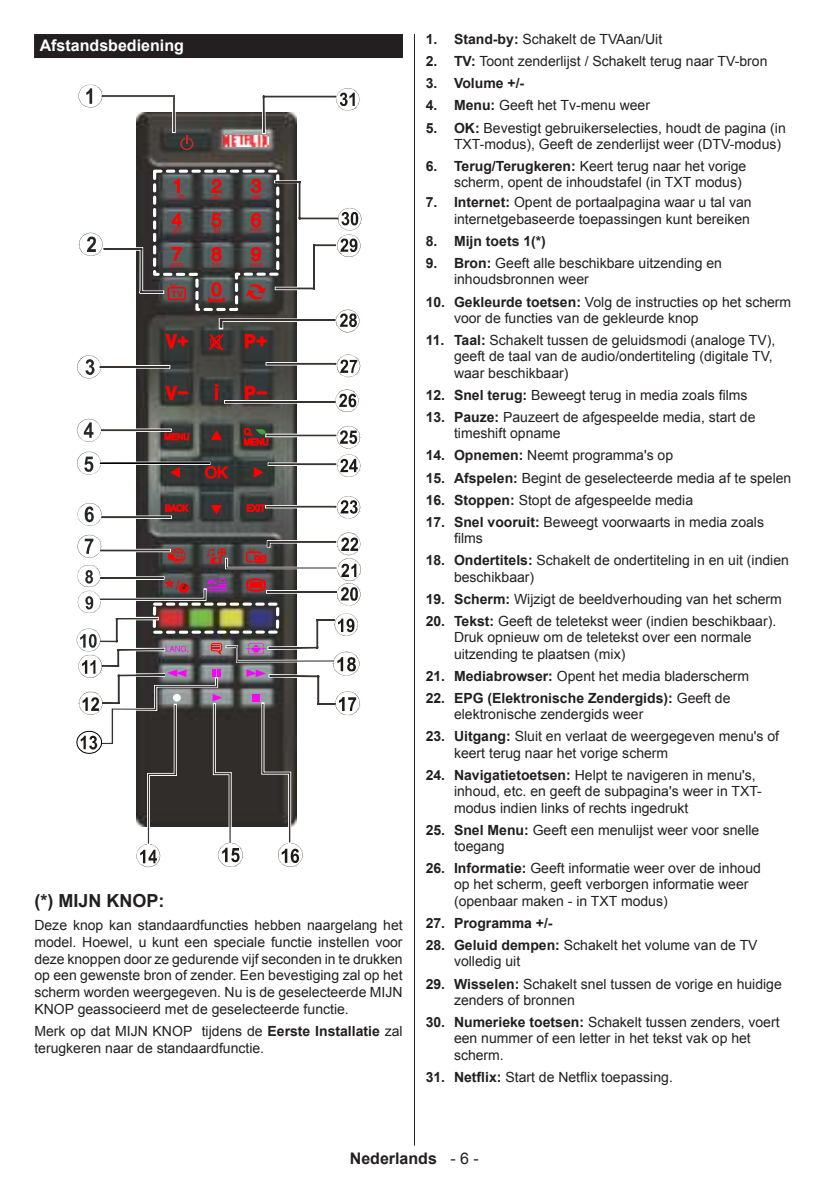
<style>
.page{position:relative;width:840px;height:1191px;background:#fff}
.page>*{position:absolute;margin:0;border:0;box-sizing:border-box;transform-origin:0 0}
.t1{font:700 18px "Arial";color:#231f20}
.t2{font:700 16px "Arial";color:#fff}
.t3{font:700 16px "Arial";color:#231f20}
.t4{font:14px/16.4px "Arial";color:#231f20}
.t5{font:700 14px "Arial";color:#231f20}
.t6{font:700 9.6px "Calibri";color:#f00}
.s1{font-weight:700}
.s2{font-weight:400}
</style>
<div class="page">
<hr style="left:414px;top:34px;width:1px;height:1111px;background:#231f20">
<div style="left:34px;top:34px;width:369px;height:24px;background:#231f20"></div>
<img style="left:136px;top:112px;width:160px;height:420px">
<svg style="left:165px;top:386px;width:23px;height:14px"></svg>
<svg style="left:215px;top:384px;width:3px;height:16px"></svg>
<svg style="left:210px;top:505px;width:12px;height:9px"></svg>
<svg style="left:210px;top:430px;width:12px;height:10px"></svg>
<img style="left:223px;top:135px;width:45px;height:12px">
<svg style="left:79px;top:84px;width:114px;height:66px"></svg>
<svg style="left:77px;top:419px;width:112px;height:23px"></svg>
<svg style="left:77px;top:452px;width:152px;height:27px"></svg>
<svg style="left:78px;top:503px;width:110px;height:23px"></svg>
<svg style="left:247px;top:496px;width:113px;height:22px"></svg>
<svg style="left:253px;top:454px;width:107px;height:24px"></svg>
<svg style="left:244px;top:426px;width:116px;height:22px"></svg>
<svg style="left:224px;top:386px;width:134px;height:26px"></svg>
<svg style="left:262px;top:88px;width:97px;height:46px"></svg>
<svg style="left:77px;top:168px;width:284px;height:210px"></svg>
<svg style="left:77px;top:532px;width:283px;height:335px"></svg>
<p class="t2" style="left:40px;top:40px;width:146px">Afstandsbediening</p>
<p class="t6" style="left:172px;top:288px;width:13px">TV</p>
<p class="t1" style="left:34px;top:894px;width:131px">(*) MIJN KNOP:</p>
<p class="t4" style="left:34px;top:918px;width:369px;text-align:justify">Deze knop kan standaardfuncties hebben naargelang het model. Hoewel, u kunt een speciale functie instellen voor deze knoppen door ze gedurende vijf seconden in te drukken op een gewenste bron of zender. Een bevestiging zal op het scherm worden weergegeven. Nu is de geselecteerde MIJN KNOP geassocieerd met de geselecteerde functie.</p>
<p class="t4" style="left:34px;top:1024px;width:369px">Merk op dat MIJN KNOP tijdens de <span class="s1">Eerste Installatie</span> zal terugkeren naar de standaardfunctie.</p>
<p class="t4" style="left:425px;top:32px;width:238px"><span class="s1">1. Stand-by:</span> Schakelt de TVAan/Uit</p>
<p class="t4" style="left:425px;top:54px;width:343px"><span class="s1">2. TV:</span> Toont zenderlijst / Schakelt terug naar TV-bron</p>
<p class="t5" style="left:425px;top:78px;width:100px">3. Volume +/-</p>
<p class="t4" style="left:425px;top:99px;width:226px"><span class="s1">4. Menu:</span> Geeft het Tv-menu weer</p>
<p class="t4" style="left:454px;top:121px;width:333px;text-indent:-28px"><span class="s1">5. OK:</span> Bevestigt gebruikerselecties, houdt de pagina (in<br>TXT-modus), Geeft de zenderlijst weer (DTV-modus)</p>
<p class="t4" style="left:454px;top:159px;width:294px;text-indent:-28px"><span class="s1">6. Terug/Terugkeren:</span> Keert terug naar het vorige scherm, opent de inhoudstafel (in TXT modus)</p>
<p class="t4" style="left:425px;top:195px;width:327px;text-align:right"><span class="s1">7. Internet:</span> Opent de portaalpagina waar u tal van internetgebaseerde toepassingen kunt bereiken</p>
<p class="t5" style="left:425px;top:235px;width:122px">8. Mijn toets 1(*)</p>
<p class="t4" style="left:454px;top:256px;width:269px;text-indent:-28px"><span class="s1">9. Bron:</span> Geeft alle beschikbare uitzending en inhoudsbronnen weer</p>
<p class="t4" style="left:454px;top:295px;width:338px;text-indent:-28px"><span class="s1">10. Gekleurde toetsen:</span> Volg de instructies op het scherm voor de functies van de gekleurde knop</p>
<p class="t4" style="left:454px;top:333px;width:322px;text-indent:-28px"><span class="s1">11. Taal:</span> Schakelt tussen de geluidsmodi (analoge TV), geeft de taal van de audio/ondertiteling (digitale TV, waar beschikbaar)</p>
<p class="t4" style="left:425px;top:387px;width:323px"><span class="s1">12. Snel terug:</span> Beweegt terug in media zoals films</p>
<p class="t4" style="left:454px;top:410px;width:303px;text-indent:-28px"><span class="s1">13. Pauze:</span> Pauzeert de afgespeelde media, start de timeshift opname</p>
<p class="t4" style="left:425px;top:448px;width:249px"><span class="s1">14. Opnemen:</span> Neemt programma's op</p>
<p class="t4" style="left:425px;top:471px;width:367px"><span class="s1">15. Afspelen:</span> Begint de geselecteerde media af te spelen</p>
<p class="t4" style="left:425px;top:493px;width:269px"><span class="s1">16. Stoppen:</span> Stopt de afgespeelde media</p>
<p class="t4" style="left:454px;top:515px;width:311px;text-indent:-28px"><span class="s1">17. Snel vooruit:</span> Beweegt voorwaarts in media zoals films</p>
<p class="t4" style="left:454px;top:553px;width:336px;text-indent:-28px"><span class="s1">18. Ondertitels:</span> Schakelt de ondertiteling in en uit (indien beschikbaar)</p>
<p class="t4" style="left:425px;top:592px;width:357px"><span class="s1">19. Scherm:</span> Wijzigt de beeldverhouding van het scherm</p>
<p class="t4" style="left:454px;top:614px;width:323px;text-indent:-28px"><span class="s1">20. Tekst:</span> Geeft de teletekst weer (indien beschikbaar).<br>Druk opnieuw om de teletekst over een normale uitzending te plaatsen (mix)</p>
<p class="t4" style="left:425px;top:669px;width:325px"><span class="s1">21. Mediabrowser:</span> Opent het media bladerscherm</p>
<p class="t4" style="left:454px;top:691px;width:278px;text-indent:-28px"><span class="s1">22. EPG (Elektronische Zendergids):</span> Geeft de elektronische zendergids weer</p>
<p class="t4" style="left:454px;top:729px;width:326px;text-indent:-28px"><span class="s1">23. Uitgang:</span> Sluit en verlaat de weergegeven menu's of keert terug naar het vorige scherm</p>
<p class="t4" style="left:454px;top:768px;width:309px;text-indent:-28px"><span class="s1">24. Navigatietoetsen:</span> Helpt te navigeren in menu's, inhoud, etc. en geeft de subpagina's weer in TXT&shy;modus indien links of rechts ingedrukt</p>
<p class="t4" style="left:454px;top:822px;width:306px;text-indent:-28px"><span class="s1">25. Snel Menu:</span> Geeft een menulijst weer voor snelle toegang</p>
<p class="t4" style="left:454px;top:861px;width:308px;text-indent:-28px"><span class="s1">26. Informatie:</span> Geeft informatie weer over de inhoud op het scherm, geeft verborgen informatie weer (openbaar maken - in TXT modus)</p>
<p class="t5" style="left:425px;top:917px;width:128px">27. Programma +/-</p>
<p class="t4" style="left:454px;top:938px;width:305px;text-indent:-28px"><span class="s1">28. Geluid dempen:</span> Schakelt het volume van de TV volledig uit</p>
<p class="t4" style="left:454px;top:976px;width:329px;text-indent:-28px"><span class="s1">29. Wisselen:</span> Schakelt snel tussen de vorige en huidige zenders of bronnen</p>
<p class="t4" style="left:454px;top:1015px;width:327px;text-indent:-28px"><span class="s1">30. Numerieke toetsen:</span> Schakelt tussen zenders, voert een nummer of een letter in het tekst vak op het scherm.</p>
<p class="t4" style="left:425px;top:1069px;width:248px"><span class="s1">31. Netflix:</span> Start de Netflix toepassing.</p>
<p class="t3" style="left:349px;top:1152px;width:130px">Nederlands <span class="s2">- 6 -</span></p>
</div>
